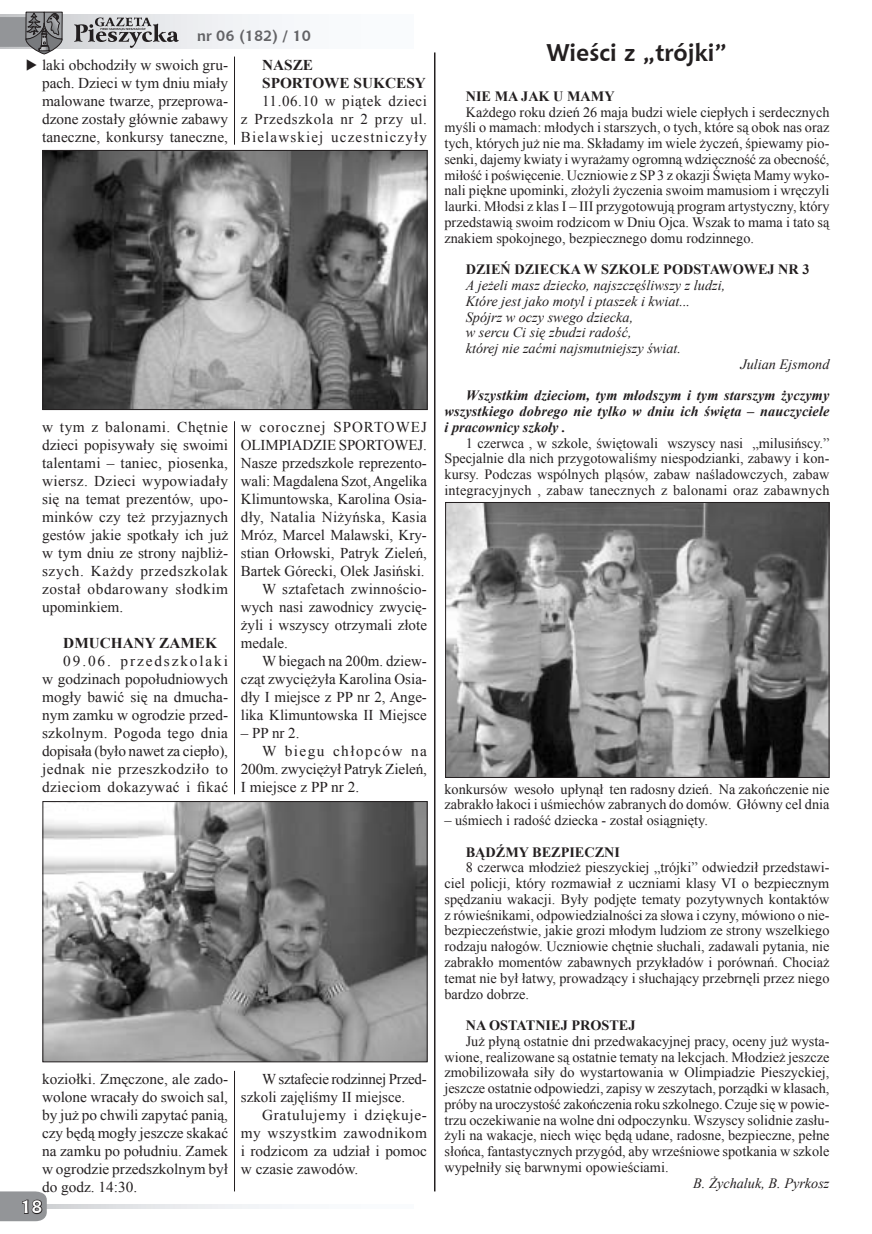
<style>
.page{position:relative;width:872px;height:1234px;background:#fff}
.page>*{position:absolute;margin:0;border:0;box-sizing:border-box;transform-origin:0 0}
.t1{font:700 24px "Chianti BT";color:#231f20}
.t2{font:700 18px "Chianti BT";color:#fff}
.t3{font:15px/18px "Times New Roman";color:#231f20;text-align:justify}
.t4{font:700 15px/18px "Times New Roman";color:#231f20}
.t5{font:15px "Times New Roman";letter-spacing:.025em;color:#231f20}
.t6{font:15px "Times New Roman";letter-spacing:.02em;color:#231f20}
.t7{font:15px "Times New Roman";letter-spacing:.065em;color:#231f20}
.t8{font:15px "Times New Roman";letter-spacing:.09em;color:#231f20}
.t9{font:700 15px "Chianti BT";color:#636366}
.t10{font:14.25px/15.8px "Times New Roman";color:#231f20;text-align:justify}
.t11{font:italic 14.25px/15.8px "Times New Roman";color:#231f20}
.t12{font:italic 700 14.25px/15.8px "Times New Roman";letter-spacing:.01em;color:#231f20;text-align:justify}
.t13{font:700 14.25px "Times New Roman";color:#231f20}
</style>
<div class="page">
<svg style="left:47px;top:1204px;width:235px;height:4px"></svg>
<svg style="left:62px;top:15px;width:220px;height:34px"></svg>
<svg style="left:26px;top:23px;width:36px;height:31px"></svg>
<div style="left:26px;top:23px;width:36px;height:31px;border:1px solid #231f20;border-radius:50%"></div>
<svg style="left:0;top:11px;width:62px;height:40px;background:#88898b"></svg>
<svg style="left:74px;top:17px;width:105px;height:31px;background:#afafb1"></svg>
<svg style="left:0;top:1191px;width:47px;height:29px"></svg>
<hr style="left:434px;top:52px;width:1px;height:1139px;background:#231f20">
<hr style="left:234px;top:1070px;width:1px;height:121px;background:#231f20">
<img style="left:447px;top:504px;width:380px;height:271px">
<div style="left:445px;top:502px;width:384px;height:275px;border:1px solid #231f20"></div>
<img style="left:45px;top:803px;width:380px;height:256px">
<div style="left:43px;top:801px;width:384px;height:260px;border:1px solid #231f20"></div>
<img style="left:45px;top:152px;width:380px;height:256px">
<div style="left:43px;top:150px;width:384px;height:260px;border:1px solid #231f20"></div>
<hr style="left:234px;top:421px;width:1px;height:373px;background:#231f20">
<hr style="left:234px;top:57px;width:1px;height:88px;background:#231f20">
<p class="t9" style="left:197px;top:26px;width:115px">nr 06 (182) / 10</p>
<p class="t3" style="left:42px;top:56px;width:188px">laki obchodziły w swoich gru&shy;pach. Dzieci w tym dniu miały malowane twarze, przeprowa&shy;dzone zostały głównie zabawy taneczne, konkursy taneczne,</p>
<p class="t4" style="left:262px;top:56px;width:165px">NASZE<br>SPORTOWE SUKCESY</p>
<p class="t3" style="left:241px;top:92px;width:188px;text-indent:21px">11.06.10 w piątek dzieci z Przedszkola nr 2 przy ul.<br>Bielawskiej uczestniczyły</p>
<p class="t3" style="left:42px;top:417px;width:188px">w tym z balonami. Chętnie dzieci popisywały się swoimi talentami – taniec, piosenka, wiersz. Dzieci wypowiadały się na temat prezentów, upo&shy;minków czy też przyjaznych gestów jakie spotkały ich już w tym dniu ze strony najbliż&shy;szych. Każdy przedszkolak został obdarowany słodkim upominkiem.</p>
<p class="t4" style="left:63px;top:633px;width:155px">DMUCHANY ZAMEK</p>
<p class="t3" style="left:42px;top:651px;width:188px;text-indent:21px">09.06. przedszkolaki w godzinach popołudniowych mogły bawić się na dmucha&shy;nym zamku w ogrodzie przed&shy;szkolnym. Pogoda tego dnia dopisała (było nawet za ciepło), jednak nie przeszkodziło to dzieciom dokazywać i fikać</p>
<p class="t7" style="left:241px;top:416px;width:187px">w corocznej SPORTOWEJ</p>
<p class="t3" style="left:241px;top:435px;width:188px">OLIMPIADZIE SPORTOWEJ.</p>
<p class="t3" style="left:241px;top:453px;width:188px">Nasze przedszkole reprezento-</p>
<p class="t3" style="left:241px;top:471px;width:188px">wali: Magdalena Szot, Angelika</p>
<p class="t3" style="left:241px;top:489px;width:188px">Klimuntowska, Karolina Osia-</p>
<p class="t5" style="left:241px;top:506px;width:188px">dły, Natalia Niżyńska, Kasia</p>
<p class="t3" style="left:241px;top:525px;width:188px">Mróz, Marcel Malawski, Kry-</p>
<p class="t3" style="left:241px;top:543px;width:188px">stian Orłowski, Patryk Zieleń,</p>
<p class="t3" style="left:241px;top:561px;width:185px">Bartek Górecki, Olek Jasiński.</p>
<p class="t6" style="left:262px;top:578px;width:166px">W sztafetach zwinnościo-</p>
<p class="t3" style="left:241px;top:597px;width:188px">wych nasi zawodnicy zwycię-</p>
<p class="t3" style="left:241px;top:615px;width:188px">żyli i wszyscy otrzymali złote</p>
<p class="t3" style="left:241px;top:633px;width:49px">medale.</p>
<p class="t3" style="left:262px;top:651px;width:166px">W biegach na 200m. dziew-</p>
<p class="t3" style="left:241px;top:669px;width:188px">cząt zwyciężyła Karolina Osia-</p>
<p class="t3" style="left:241px;top:687px;width:188px">dły I miejsce z PP nr 2, Ange-</p>
<p class="t3" style="left:241px;top:705px;width:187px">lika Klimuntowska II Miejsce</p>
<p class="t3" style="left:241px;top:723px;width:60px">– PP nr 2.</p>
<p class="t8" style="left:262px;top:740px;width:166px">W biegu chłopców na</p>
<p class="t3" style="left:241px;top:759px;width:188px">200m. zwyciężył Patryk Zieleń,</p>
<p class="t3" style="left:241px;top:777px;width:120px">I miejsce z PP nr 2.</p>
<p class="t3" style="left:42px;top:1069px;width:188px">koziołki. Zmęczone, ale zado&shy;wolone wracały do swoich sal, by już po chwili zapytać panią, czy będą mogły jeszcze skakać na zamku po południu. Zamek w ogrodzie przedszkolnym był do godz. 14:30.</p>
<p class="t2" style="left:21px;top:1193px;width:23px">18</p>
<p class="t3" style="left:241px;top:1069px;width:188px;text-indent:21px">W sztafecie rodzinnej Przed&shy;szkoli zajęliśmy II miejsce.</p>
<p class="t3" style="left:241px;top:1105px;width:188px;text-indent:21px">Gratulujemy i dziękuje&shy;my wszystkim zawodnikom i rodzicom za udział i pomoc w czasie zawodów.</p>
<h1 class="t1" style="left:547px;top:35px;width:182px">Wieści z „trójki”</h1>
<p class="t13" style="left:466px;top:86px;width:150px">NIE MA JAK U MAMY</p>
<p class="t10" style="left:444px;top:104px;width:386px;text-indent:21px">Każdego roku dzień 26 maja budzi wiele ciepłych i serdecznych myśli o mamach: młodych i starszych, o tych, które są obok nas oraz tych, których już nie ma. Składamy im wiele życzeń, śpiewamy pio&shy;senki, dajemy kwiaty i wyrażamy ogromną wdzięczność za obecność, miłość i poświęcenie. Uczniowie z SP 3 z okazji Święta Mamy wyko&shy;nali piękne upominki, złożyli życzenia swoim mamusiom i wręczyli laurki. Młodsi z klas I – III przygotowują program artystyczny, który przedstawią swoim rodzicom w Dniu Ojca. Wszak to mama i tato są znakiem spokojnego, bezpiecznego domu rodzinnego.</p>
<p class="t13" style="left:466px;top:259px;width:345px">DZIEŃ DZIECKA W SZKOLE PODSTAWOWEJ NR 3</p>
<p class="t11" style="left:466px;top:277px;width:261px">A jeżeli masz dziecko, najszczęśliwszy z ludzi, Które jest jako motyl i ptaszek i kwiat...<br>Spójrz w oczy swego dziecka,<br>w sercu Ci się zbudzi radość,<br>której nie zaćmi najsmutniejszy świat.</p>
<p class="t11" style="left:740px;top:356px;width:91px">Julian Ejsmond</p>
<p class="t12" style="left:444px;top:387px;width:386px;text-indent:21px">Wszystkim dzieciom, tym młodszym i tym starszym życzymy wszystkiego dobrego nie tylko w dniu ich święta – nauczyciele i pracownicy szkoły .</p>
<p class="t10" style="left:444px;top:434px;width:386px;text-indent:21px">1 czerwca , w szkole, świętowali wszyscy nasi „milusińscy.” Specjalnie dla nich przygotowaliśmy niespodzianki, zabawy i kon&shy;kursy. Podczas wspólnych pląsów, zabaw naśladowczych, zabaw integracyjnych , zabaw tanecznych z balonami oraz zabawnych</p>
<p class="t10" style="left:444px;top:780px;width:386px">konkursów wesoło upłynął ten radosny dzień. Na zakończenie nie zabrakło łakoci i uśmiechów zabranych do domów. Główny cel dnia</p>
<p class="t10" style="left:444px;top:812px;width:265px">– uśmiech i radość dziecka - został osiągnięty.</p>
<p class="t13" style="left:466px;top:841px;width:156px">BĄDŹMY BEZPIECZNI</p>
<p class="t10" style="left:444px;top:859px;width:386px;text-indent:21px">8 czerwca młodzież pieszyckiej „trójki” odwiedził przedstawi&shy;ciel policji, który rozmawiał z uczniami klasy VI o bezpiecznym spędzaniu wakacji. Były podjęte tematy pozytywnych kontaktów z rówieśnikami, odpowiedzialności za słowa i czyny, mówiono o nie&shy;bezpieczeństwie, jakie grozi młodym ludziom ze strony wszelkiego rodzaju nałogów. Uczniowie chętnie słuchali, zadawali pytania, nie zabrakło momentów zabawnych przykładów i porównań. Chociaż temat nie był łatwy, prowadzący i słuchający przebrnęli przez niego bardzo dobrze.</p>
<p class="t13" style="left:466px;top:1015px;width:171px">NA OSTATNIEJ PROSTEJ</p>
<p class="t10" style="left:444px;top:1032px;width:386px;text-indent:21px">Już płyną ostatnie dni przedwakacyjnej pracy, oceny już wysta&shy;wione, realizowane są ostatnie tematy na lekcjach. Młodzież jeszcze zmobilizowała siły do wystartowania w Olimpiadzie Pieszyckiej, jeszcze ostatnie odpowiedzi, zapisy w zeszytach, porządki w klasach, próby na uroczystość zakończenia roku szkolnego. Czuje się w powie&shy;trzu oczekiwanie na wolne dni odpoczynku. Wszyscy solidnie zasłu&shy;żyli na wakacje, niech więc będą udane, radosne, bezpieczne, pełne słońca, fantastycznych przygód, aby wrześniowe spotkania w szkole wypełniły się barwnymi opowieściami.</p>
<p class="t11" style="left:693px;top:1174px;width:138px">B. Żychaluk, B. Pyrkosz</p>
</div>
